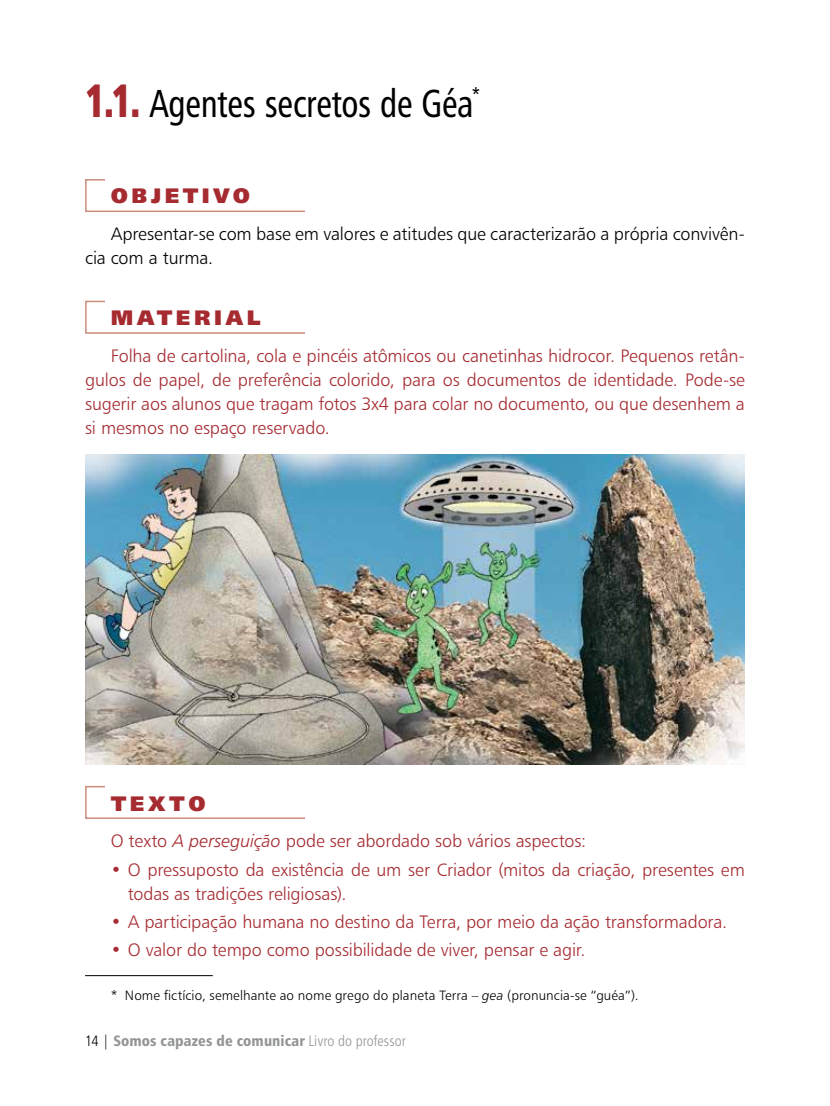
<style>
.page{position:relative;width:830px;height:1106px;background:#fff}
.page>*{position:absolute;margin:0;border:0;box-sizing:border-box;transform-origin:0 0}
.t1{font:39px "Humanist 777 BT Roman Condensed B";letter-spacing:-.005em;color:#000;scale:.9 1}
.t2{font:21px "Humanist 777 BT Extra Black B";letter-spacing:.17em;color:#a62b31}
.t3{font:18px/24px "Humanist 777 BT Light B";letter-spacing:-.01em;color:#a62b31;text-align:justify}
.t4{font:18px/24px "Humanist 777 BT Light B";letter-spacing:-.01em;color:#000}
.t5{font:15px "Humanist 777 BT Black Condensed B";letter-spacing:.005em;color:#939597}
.t6{font:13.5px "Humanist 777 BT Light B";letter-spacing:.005em;color:#000}
.s1{font-family:"Humanist 777 BT Extra Black Cond B";font-size:46.8px;color:#a62b31}
.s2{font-family:"Humanist 777 BT Light Italic B"}
.s3{font-family:"Humanist 777 BT Light Condensed B";color:#000}
.s4{font-family:"Humanist 777 BT Light Condensed B"}
</style>
<div class="page">
<hr style="left:85px;top:975px;width:128px;height:1px;background:#000">
<img style="left:85px;top:454px;width:659px;height:311px">
<svg style="left:85px;top:300px;width:220px;height:34px"></svg>
<svg style="left:85px;top:179px;width:220px;height:33px"></svg>
<svg style="left:85px;top:785px;width:220px;height:34px"></svg>
<h1 class="t1" style="left:85px;top:79px;width:439px"><span class="s1">1.1.</span> Agentes secretos de Géa<sup>*</sup></h1>
<p class="t2" style="left:111px;top:182px;width:140px">OBJETIVO</p>
<p class="t4" style="left:85px;top:221px;width:661px;text-indent:26px">Apresentar-se com base em valores e atitudes que caracterizarão a própria convivên&shy;cia com a turma.</p>
<p class="t2" style="left:111px;top:304px;width:151px">MATERIAL</p>
<p class="t3" style="left:85px;top:343px;width:661px;text-indent:26px">Folha de cartolina, cola e pincéis atômicos ou canetinhas hidrocor. Pequenos retân&shy;gulos de papel, de preferência colorido, para os documentos de identidade. Pode-se sugerir aos alunos que tragam fotos 3x4 para colar no documento, ou que desenhem a si mesmos no espaço reservado.</p>
<p class="t2" style="left:111px;top:789px;width:96px">TEXTO</p>
<p class="t3" style="left:111px;top:829px;width:477px">O texto <span class="s2">A perseguição</span> pode ser abordado sob vários aspectos:</p>
<p class="t3" style="left:128px;top:857px;width:618px;text-indent:-17px">• O pressuposto da existência de um ser Criador (mitos da criação, presentes em todas as tradições religiosas).</p>
<p class="t3" style="left:111px;top:909px;width:617px">• A participação humana no destino da Terra, por meio da ação transformadora.</p>
<p class="t3" style="left:111px;top:937px;width:476px">• O valor do tempo como possibilidade de viver, pensar e agir.</p>
<p class="t6" style="left:111px;top:986px;width:529px">* Nome fictício, semelhante ao nome grego do planeta Terra – <span class="s2">gea</span> (pronuncia-se “guéa”).</p>
<p class="t5" style="left:85px;top:1031px;width:322px"><span class="s3">14 |</span> Somos capazes de comunicar <span class="s4">Livro do professor</span></p>
</div>
